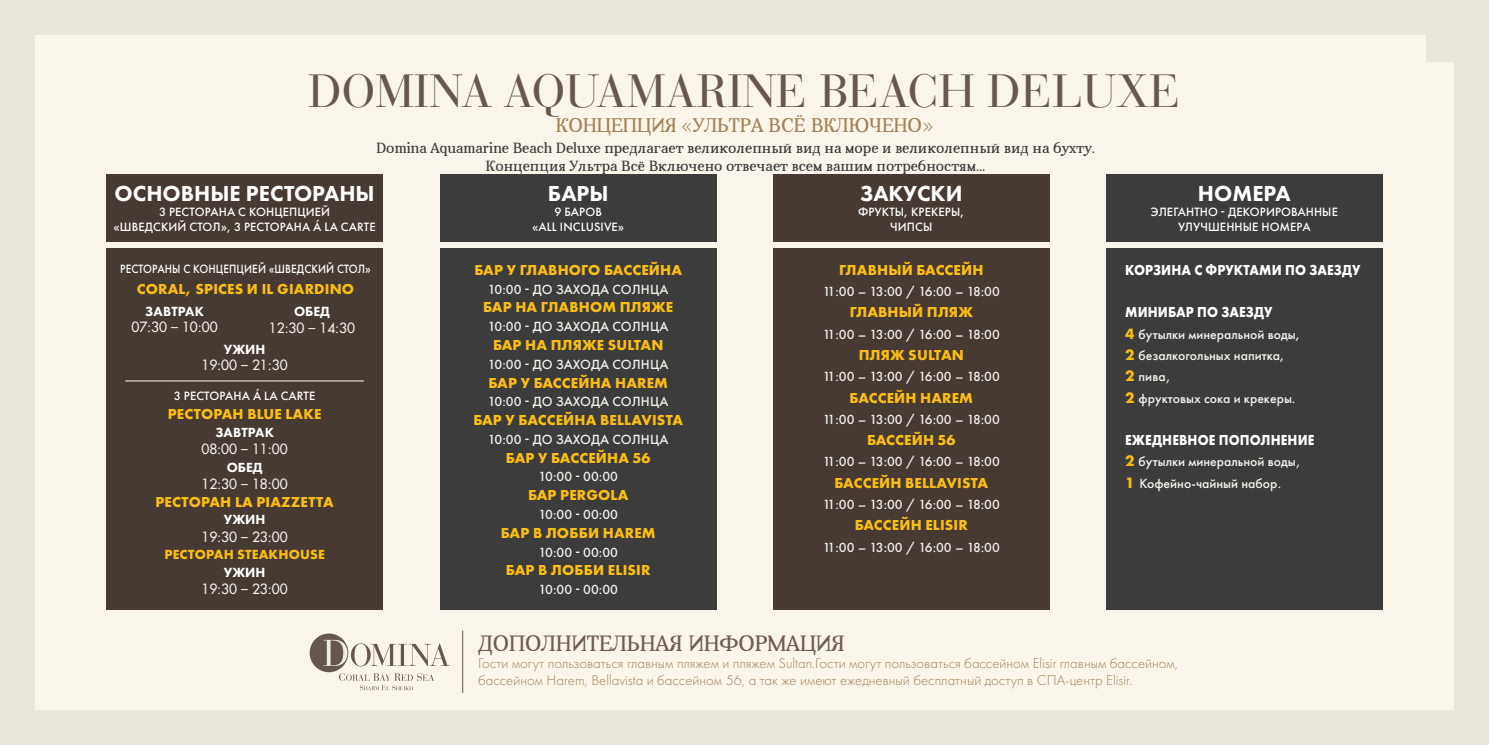
<style>
.page{position:relative;width:1489px;height:745px;background:#fff}
.page>*{position:absolute;margin:0;border:0;box-sizing:border-box;transform-origin:0 0}
.t1{font:46.25px "Bauer Bodoni Std";color:#67584e}
.t2{font:800 22.5px "Futura PT";color:#fff}
.t3{font:22.5px "Aver";color:#715c51}
.t4{font:20px "Aver";color:#a08358}
.t5{font:700 15px "Futura PT";letter-spacing:.01em;color:#fbbd15}
.Text_Area_Mid{font:15px "Aver";color:#3d3d3d}
.Body{font:700 15px "Futura PT";letter-spacing:.01em;color:#fff;scale:.9 1}
.Text_Area_Mid-2{font:300 14.75px/17.8px "Futura PT";color:#a08358}
.Body-2{font:500 13.75px "Futura PT";color:#f2f2eb}
.Body-3{font:500 13.75px "Futura PT";letter-spacing:-.05em;color:#f2f2eb}
.Body-4{font:500 13.75px "Futura Std";color:#f2f2eb}
.Body-5{font:800 13.75px "Futura PT";color:#fff}
.t6{font:700 13.75px "Futura PT";letter-spacing:.01em;color:#fbbd15}
.t7{font:500 12.5px "Futura PT";letter-spacing:.01em;color:#fff}
.t8{font:500 12.5px "Futura PT";letter-spacing:.01em;color:#fff;scale:.9 1}
.s1{font-family:"Futura Std";font-weight:700;color:#fbbd15}
.s2{font-family:"Futura Std"}
</style>
<div class="page">
<div style="left:0;top:0;width:1488px;height:744px;background:#e9e7db"></div>
<div style="left:35px;top:35px;width:1418px;height:674px;background:#faf5eb"></div>
<div style="left:1426px;top:0;width:61px;height:61px;background:#e9e7db"></div>
<hr style="left:462px;top:630px;width:1px;height:62px;background:#66574e">
<div style="left:309px;top:633px;width:39px;height:38px;background:#66574e;border-radius:50%"></div>
<svg style="left:323px;top:639px;width:127px;height:27px"></svg>
<svg style="left:339px;top:673px;width:95px;height:16px"></svg>
<div style="left:1106px;top:248px;width:276px;height:362px;background:#3c3c3c"></div>
<div style="left:1106px;top:174px;width:276px;height:67px;background:#3c3c3c"></div>
<div style="left:106px;top:248px;width:277px;height:362px;background:#463a32"></div>
<div style="left:106px;top:174px;width:277px;height:67px;background:#463a32"></div>
<hr style="left:125px;top:380px;width:239px;height:1px;background:#fff">
<div style="left:440px;top:248px;width:276px;height:362px;background:#3c3c3c"></div>
<div style="left:440px;top:174px;width:276px;height:67px;background:#3c3c3c"></div>
<div style="left:773px;top:248px;width:276px;height:362px;background:#463a32"></div>
<div style="left:773px;top:174px;width:276px;height:67px;background:#463a32"></div>
<p class="t1" style="left:308px;top:63px;width:873px">DOMINA AQUAMARINE BEACH DELUXE</p>
<p class="Text_Area_Mid" style="left:376px;top:139px;width:720px">Domina Aquamarine Beach Deluxe предлагает великолепный вид на море и великолепный вид на бухту.</p>
<p class="Text_Area_Mid" style="left:486px;top:157px;width:501px">Концепция Ультра Всё Включено отвечает всем вашим потребностям...</p>
<p class="t4" style="left:556px;top:114px;width:378px">КОНЦЕПЦИЯ «УЛЬТРА ВСЁ ВКЛЮЧЕНО«</p>
<p class="t2" style="left:115px;top:179px;width:261px">ОСНОВНЫЕ РЕСТОРАНЫ</p>
<p class="t7" style="left:159px;top:204px;width:173px">3 РЕСТОРАНА С КОНЦЕПЦИЕЙ</p>
<p class="t7" style="left:114px;top:219px;width:263px">«ШВЕДСКИЙ СТОЛ 3,» РЕСТОРАНА Á LA CARTE</p>
<p class="t8" style="left:120px;top:261px;width:280px">РЕСТОРАНЫ С КОНЦЕПЦИЕЙ «ШВЕДСКИЙ СТОЛ«</p>
<p class="t5" style="left:137px;top:279px;width:219px">CORAL, SPICES И IL GIARDINO</p>
<p class="Body-5" style="left:145px;top:302px;width:60px">ЗАВТРАК</p>
<p class="Body-4" style="left:131px;top:318px;width:88px">07:30 – 10:00</p>
<p class="Body-5" style="left:294px;top:302px;width:37px">ОБЕД</p>
<p class="Body-4" style="left:269px;top:319px;width:88px">12:30 – 14:30</p>
<p class="Body-5" style="left:224px;top:340px;width:43px">УЖИН</p>
<p class="Body-4" style="left:201px;top:356px;width:88px">19:00 – 21:30</p>
<p class="t7" style="left:174px;top:388px;width:143px">3 РЕСТОРАНА Á LA CARTE</p>
<p class="t5" style="left:168px;top:404px;width:155px">РЕСТОРАН BLUE LAKE</p>
<p class="Body-5" style="left:215px;top:423px;width:60px">ЗАВТРАК</p>
<p class="Body-4" style="left:201px;top:440px;width:88px">08:00 – 11:00</p>
<p class="Body-5" style="left:227px;top:458px;width:37px">ОБЕД</p>
<p class="Body-4" style="left:201px;top:475px;width:88px">12:30 – 18:00</p>
<p class="t5" style="left:155px;top:491px;width:180px">РЕСТОРАН LA PIAZZETTA</p>
<p class="Body-5" style="left:224px;top:510px;width:43px">УЖИН</p>
<p class="Body-4" style="left:201px;top:527px;width:88px">19:30 – 23:00</p>
<p class="t6" style="left:164px;top:545px;width:162px">РЕСТОРАН STEAKHOUSE</p>
<p class="Body-5" style="left:224px;top:563px;width:43px">УЖИН</p>
<p class="Body-4" style="left:201px;top:580px;width:88px">19:30 – 23:00</p>
<p class="t2" style="left:548px;top:179px;width:62px">БАРЫ</p>
<p class="t7" style="left:554px;top:204px;width:49px">9 БАРОВ</p>
<p class="t7" style="left:532px;top:219px;width:94px">«ALL INCLUSIVE«</p>
<p class="t5" style="left:474px;top:260px;width:209px">БАР У ГЛАВНОГО БАССЕЙНА</p>
<p class="Body-2" style="left:488px;top:280px;width:182px">10:00 - ДО ЗАХОДА СОЛНЦА</p>
<p class="t5" style="left:483px;top:297px;width:192px">БАР НА ГЛАВНОМ ПЛЯЖЕ</p>
<p class="Body-2" style="left:488px;top:318px;width:182px">10:00 - ДО ЗАХОДА СОЛНЦА</p>
<p class="t5" style="left:493px;top:335px;width:172px">БАР НА ПЛЯЖЕ SULTAN</p>
<p class="Body-2" style="left:488px;top:355px;width:182px">10:00 - ДО ЗАХОДА СОЛНЦА</p>
<p class="t5" style="left:488px;top:372px;width:181px">БАР У БАССЕЙНА HAREM</p>
<p class="Body-2" style="left:488px;top:393px;width:182px">10:00 - ДО ЗАХОДА СОЛНЦА</p>
<p class="t5" style="left:473px;top:410px;width:211px">БАР У БАССЕЙНА BELLAVISTA</p>
<p class="Body-2" style="left:488px;top:430px;width:182px">10:00 - ДО ЗАХОДА СОЛНЦА</p>
<p class="t5" style="left:506px;top:447px;width:146px">БАР У БАССЕЙНА 56</p>
<p class="Body-2" style="left:538px;top:468px;width:81px">10:00 - 00:00</p>
<p class="t5" style="left:528px;top:485px;width:102px">БАР PERGOLA</p>
<p class="Body-2" style="left:538px;top:505px;width:81px">10:00 - 00:00</p>
<p class="t5" style="left:501px;top:522px;width:156px">БАР В ЛОББИ HAREM</p>
<p class="Body-2" style="left:538px;top:543px;width:81px">10:00 - 00:00</p>
<p class="t5" style="left:506px;top:560px;width:146px">БАР В ЛОББИ ELISIR</p>
<p class="Body-2" style="left:538px;top:580px;width:81px">10:00 - 00:00</p>
<p class="t2" style="left:860px;top:179px;width:104px">ЗАКУСКИ</p>
<p class="t7" style="left:858px;top:204px;width:108px">ФРУКТЫ, КРЕКЕРЫ,</p>
<p class="t7" style="left:890px;top:219px;width:44px">ЧИПСЫ</p>
<p class="t5" style="left:839px;top:260px;width:146px">ГЛАВНЫЙ БАССЕЙН</p>
<p class="Body-3" style="left:822px;top:283px;width:179px">11:00 – 13:00 / 16:00 – 18:00</p>
<p class="t5" style="left:849px;top:302px;width:125px">ГЛАВНЫЙ ПЛЯЖ</p>
<p class="Body-3" style="left:822px;top:325px;width:179px">11:00 – 13:00 / 16:00 – 18:00</p>
<p class="t5" style="left:858px;top:345px;width:107px">ПЛЯЖ SULTAN</p>
<p class="Body-3" style="left:822px;top:368px;width:179px">11:00 – 13:00 / 16:00 – 18:00</p>
<p class="t5" style="left:849px;top:387px;width:125px">БАССЕЙН HAREM</p>
<p class="Body-3" style="left:822px;top:410px;width:179px">11:00 – 13:00 / 16:00 – 18:00</p>
<p class="t5" style="left:867px;top:430px;width:90px">БАССЕЙН 56</p>
<p class="Body-3" style="left:822px;top:453px;width:179px">11:00 – 13:00 / 16:00 – 18:00</p>
<p class="t5" style="left:834px;top:472px;width:155px">БАССЕЙН BELLAVISTA</p>
<p class="Body-3" style="left:822px;top:495px;width:179px">11:00 – 13:00 / 16:00 – 18:00</p>
<p class="t5" style="left:854px;top:515px;width:115px">БАССЕЙН ELISIR</p>
<p class="Body-3" style="left:822px;top:538px;width:179px">11:00 – 13:00 / 16:00 – 18:00</p>
<p class="t2" style="left:1197px;top:179px;width:94px">НОМЕРА</p>
<p class="t7" style="left:1150px;top:204px;width:189px">ЭЛЕГАНТНО - ДЕКОРИРОВАННЫЕ</p>
<p class="t7" style="left:1178px;top:219px;width:134px">УЛУЧШЕННЫЕ НОМЕРА</p>
<p class="Body" style="left:1125px;top:260px;width:263px">КОРЗИНА С ФРУКТАМИ ПО ЗАЕЗДУ</p>
<p class="Body" style="left:1125px;top:302px;width:165px">МИНИБАР ПО ЗАЕЗДУ</p>
<p class="Body-2" style="left:1125px;top:325px;width:176px"><span class="s1">4</span> бутылки минеральной воды,</p>
<p class="Body-2" style="left:1125px;top:347px;width:161px"><span class="s1">2</span> безалкогольных напитка,</p>
<p class="Body-2" style="left:1125px;top:368px;width:46px"><span class="s1">2</span> пива<span class="s2">,</span></p>
<p class="Body-2" style="left:1125px;top:389px;width:172px"><span class="s1">2</span> фруктовых сока и крекеры.</p>
<p class="Body" style="left:1125px;top:430px;width:212px">ЕЖЕДНЕВНОЕ ПОПОЛНЕНИЕ</p>
<p class="Body-2" style="left:1125px;top:453px;width:176px"><span class="s1">2</span> бутылки минеральной воды<span class="s2">,</span></p>
<p class="Body-2" style="left:1125px;top:474px;width:158px"><span class="s1">1</span> Кофейно-чайный набор<span class="s2">.</span></p>
<p class="t3" style="left:478px;top:630px;width:368px">ДОПОЛНИТЕЛЬНАЯ ИНФОРМАЦИЯ</p>
<p class="Text_Area_Mid-2" style="left:478px;top:653px;width:701px">Гости могут пользоваться главным пляжем и пляжем Sultan.Гости могут пользоваться бассейном Elisir главным бассейном, бассейном Harem, Bellavista и бассейном 56, а так же имеют ежедневный бесплатный доступ в СПА-центр Elisir.</p>
</div>
